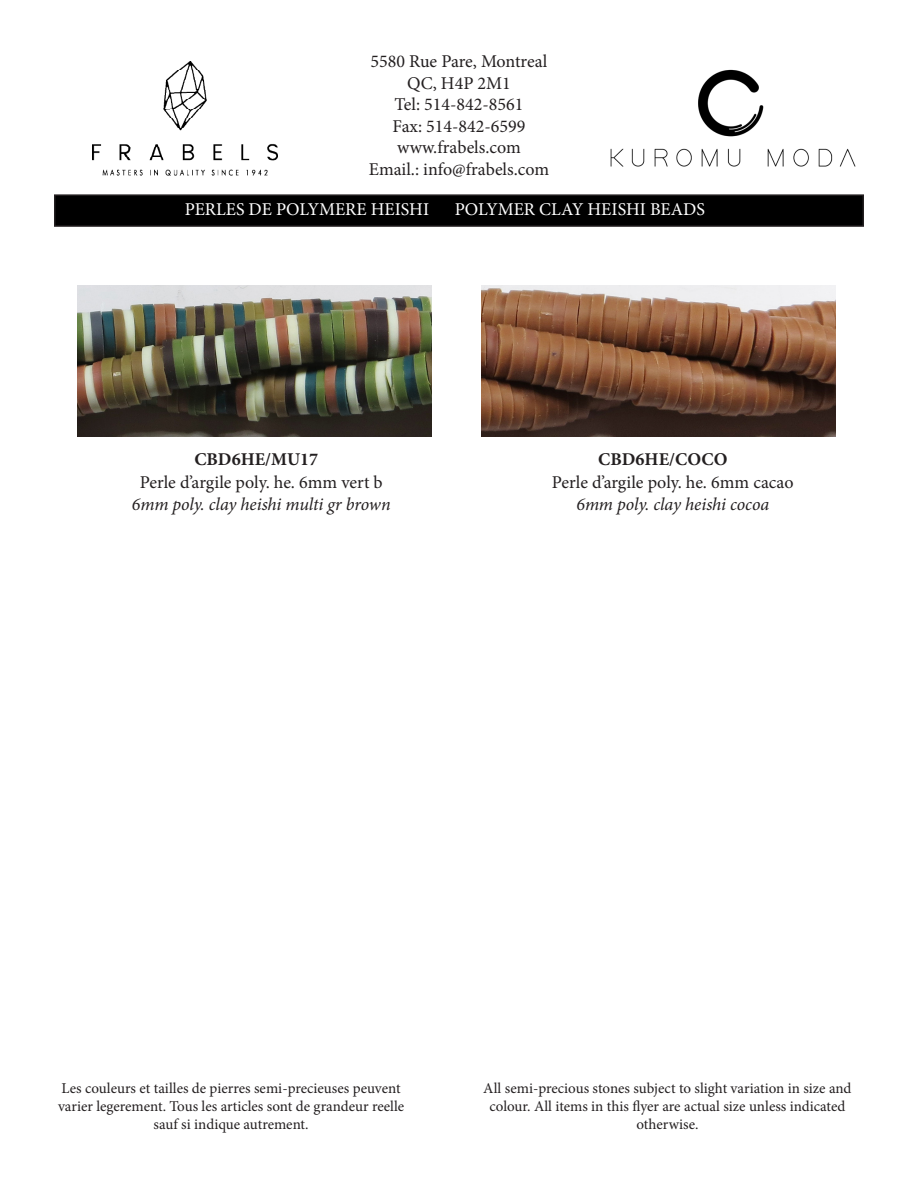
<style>
.page{position:relative;width:918px;height:1188px;background:#fff}
.page>*{position:absolute;margin:0;border:0;box-sizing:border-box;transform-origin:0 0}
.t1{font:18px "Minion Pro";color:#231f20}
.t2{font:italic 18px "Minion Pro";letter-spacing:-.01em;color:#231f20}
.t3{font:18px "Minion Pro";color:#fff}
.t4{font:700 18px "Minion Pro";color:#231f20}
.t5{font:15px/18px "Minion Pro";color:#231f20;text-align:center}
</style>
<div class="page">
<img style="left:92px;top:61px;width:185px;height:115px">
<img style="left:610px;top:69px;width:246px;height:98px">
<div style="left:55px;top:195px;width:808px;height:31px;background:#000"></div>
<div style="left:54px;top:194px;width:810px;height:33px;border:2px solid #231f20"></div>
<img style="left:482px;top:285px;width:354px;height:151px">
<img style="left:78px;top:285px;width:354px;height:151px">
<p class="t1" style="left:371px;top:49px;width:178px">5580 Rue Pare, Montreal</p>
<p class="t1" style="left:407px;top:71px;width:105px">QC, H4P 2M1</p>
<p class="t1" style="left:395px;top:92px;width:130px">Tel: 514-842-8561</p>
<p class="t1" style="left:393px;top:114px;width:134px">Fax: 514-842-6599</p>
<p class="t1" style="left:397px;top:136px;width:125px">www.frabels.com</p>
<p class="t1" style="left:369px;top:157px;width:182px">Email.: info@frabels.com</p>
<p class="t3" style="left:185px;top:197px;width:246px">PERLES DE POLYMERE HEISHI</p>
<p class="t3" style="left:455px;top:197px;width:252px">POLYMER CLAY HEISHI BEADS</p>
<p class="t4" style="left:194px;top:446px;width:125px">CBD6HE/MU17</p>
<p class="t4" style="left:598px;top:446px;width:131px">CBD6HE/COCO</p>
<p class="t1" style="left:140px;top:470px;width:244px">Perle d’argile poly. he. 6mm vert b</p>
<p class="t2" style="left:132px;top:492px;width:260px">6mm poly. clay heishi multi gr brown</p>
<p class="t1" style="left:552px;top:470px;width:243px">Perle d’argile poly. he. 6mm cacao</p>
<p class="t2" style="left:576px;top:492px;width:194px">6mm poly. clay heishi cocoa</p>
<p class="t5" style="left:58px;top:1079px;width:348px">Les couleurs et tailles de pierres semi-precieuses peuvent varier legerement. Tous les articles sont de grandeur reelle sauf si indique autrement.</p>
<p class="t5" style="left:483px;top:1079px;width:370px">All semi-precious stones subject to slight variation in size and colour. All items in this flyer are actual size unless indicated otherwise.</p>
</div>
